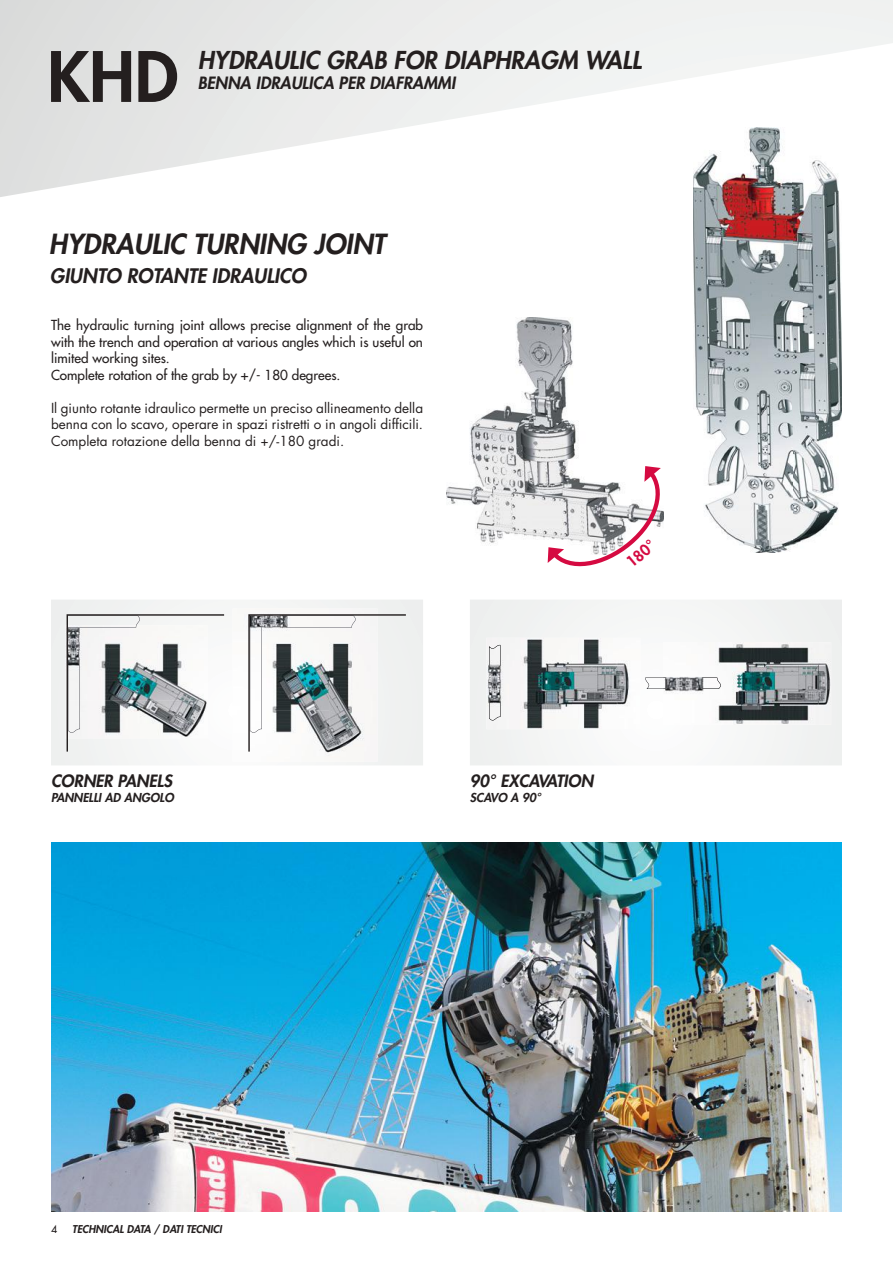
<style>
.page{position:relative;width:893px;height:1263px;background:#fff}
.page>*{position:absolute;margin:0;border:0;box-sizing:border-box;transform-origin:0 0}
.t1{font:800 67.5px "Futura Std";color:#241f1f}
.t2{font:italic 800 27px "Futura Std";color:#241f1f}
.t3{font:italic 800 24px "Futura Std";color:#241f1f}
.t4{font:italic 800 19.5px "Futura Std";color:#241f1f}
.t5{font:italic 800 16.5px "Futura Std";color:#241f1f}
.t6{font:800 15px "Futura Std";color:#d50a41}
.t7{font:500 13.5px/16.5px "Futura Std";color:#241f1f}
.t8{font:13.5px/16.5px "Futura Std";color:#241f1f;text-align:justify}
.t9{font:italic 800 12px "Futura Std";color:#241f1f}
.t10{font:italic 800 10.5px "Futura Std";color:#241f1f}
.t11{font:500 10.5px "Futura Std";color:#241f1f}
</style>
<div class="page">
<svg style="left:0;top:0;width:893px;height:197px"></svg>
<svg style="left:51px;top:600px;width:372px;height:165px"></svg>
<div style="left:470px;top:600px;width:372px;height:165px;background:#f4f5f4"></div>
<img style="left:446px;top:317px;width:133px;height:227px">
<img style="left:693px;top:128px;width:149px;height:425px">
<img style="left:232px;top:609px;width:145px;height:153px">
<svg style="left:547px;top:466px;width:117px;height:101px"></svg>
<img style="left:663px;top:642px;width:168px;height:83px">
<svg style="left:645px;top:678px;width:21px;height:11px"></svg>
<img style="left:702px;top:678px;width:19px;height:11px">
<img style="left:486px;top:638px;width:154px;height:91px">
<img style="left:489px;top:701px;width:11px;height:19px">
<img style="left:489px;top:645px;width:11px;height:21px">
<img style="left:51px;top:842px;width:791px;height:370px">
<svg style="left:66px;top:613px;width:160px;height:140px"></svg>
<svg style="left:248px;top:613px;width:159px;height:140px"></svg>
<h1 class="t1" style="left:47px;top:45px;width:132px">KHD</h1>
<h3 class="t3" style="left:198px;top:49px;width:445px">HYDRAULIC GRAB FOR DIAPHRAGM WALL</h3>
<p class="t5" style="left:198px;top:75px;width:259px">BENNA IDRAULICA PER DIAFRAMMI</p>
<h2 class="t2" style="left:49px;top:232px;width:338px">HYDRAULIC TURNING JOINT</h2>
<h3 class="t4" style="left:50px;top:266px;width:258px">GIUNTO ROTANTE IDRAULICO</h3>
<p class="t7" style="left:51px;top:318px;width:374px">The hydraulic turning joint allows precise alignment of the grab with the trench and operation at various angles which is useful on limited working sites.<br>Complete rotation of the grab by +/- 180 degrees.</p>
<p class="t8" style="left:51px;top:400px;width:374px">Il giunto rotante idraulico permette un preciso allineamento della benna con lo scavo, operare in spazi ristretti o in angoli difficili.<br>Completa rotazione della benna di +/-180 gradi.</p>
<p class="t6" style="left:624px;top:558px;width:34px;rotate:-40deg">180°</p>
<p class="t5" style="left:51px;top:773px;width:123px">CORNER PANELS</p>
<p class="t9" style="left:51px;top:792px;width:124px">PANNELLI AD ANGOLO</p>
<p class="t5" style="left:470px;top:773px;width:125px">90° EXCAVATION</p>
<p class="t9" style="left:470px;top:792px;width:72px">SCAVO A 90°</p>
<p class="t11" style="left:51px;top:1224px;width:8px">4</p>
<p class="t10" style="left:72px;top:1224px;width:151px">TECHNICAL DATA / DATI TECNICI</p>
</div>
